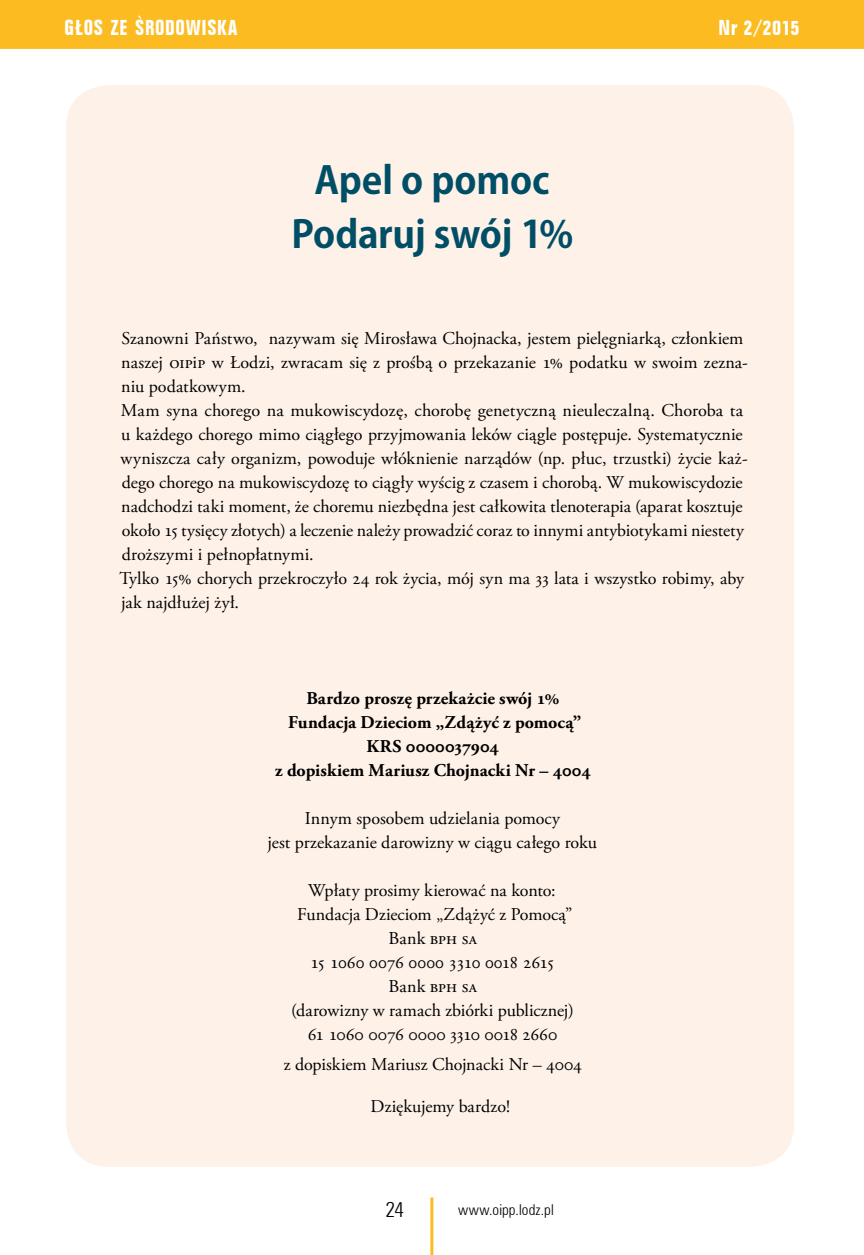
<style>
.page{position:relative;width:864px;height:1255px;background:#fff}
.page>*{position:absolute;margin:0;border:0;box-sizing:border-box;transform-origin:0 0}
._002_Akapit_zwykły{font:700 37.5px "Koz Go Pr 6 N";letter-spacing:-.005em;color:#004e66}
.Akapit_zwykły{font:700 condensed 21px "Folio BT";letter-spacing:.03em;color:#fff}
.Akapit_zwykły-2{font:300 condensed 21px "Zurich BT";color:#000}
._002_Akapit_zwykły-2{font:18px/24px "Adobe Garamond Pro";color:#000}
._002_Akapit_zwykły-3{font:700 18px "Adobe Garamond Pro";letter-spacing:.005em;color:#000}
.t1{font:300 condensed 15px "Zurich BT";letter-spacing:.01em;color:#000}
.s1{font-family:"Minion Pro"}
</style>
<div class="page">
<hr style="left:430px;top:1197px;width:3px;height:57px;background:#fbbb21">
<div style="left:0;top:0;width:863px;height:49px;background:#fbbb21"></div>
<div style="left:66px;top:85px;width:727px;height:1081px;background:#fef1e8;border-radius:43px"></div>
<p class="Akapit_zwykły" style="left:64px;top:15px;width:174px">GŁOS ZE SRODOWISKA</p>
<p class="Akapit_zwykły" style="left:718px;top:15px;width:83px">Nr 2/2015</p>
<p class="_002_Akapit_zwykły" style="left:314px;top:159px;width:237px">Apel o pomoc</p>
<p class="_002_Akapit_zwykły" style="left:291px;top:213px;width:283px">Podaruj swój 1%</p>
<p class="_002_Akapit_zwykły-2" style="left:121px;top:327px;width:627px">Szanowni Państwo, nazywam się Mirosława Chojnacka, jestem pielęgniarką, członkiem naszej OIPiP w Łodzi, zwracam się z prośbą o przekazanie <span class="s1">1</span>% podatku w swoim zezna&shy;niu podatkowym.</p>
<p class="_002_Akapit_zwykły-2" style="left:120px;top:399px;width:628px">Mam syna chorego na mukowiscydozę, chorobę genetyczną nieuleczalną. Choroba ta u każdego chorego mimo ciągłego przyjmowania leków ciągle postępuje. Systematycznie wyniszcza cały organizm, powoduje włóknienie narządów (np. płuc, trzustki) życie każ&shy;dego chorego na mukowiscydozę to ciągły wyścig z czasem i chorobą. W mukowiscydozie nadchodzi taki moment, że choremu niezbędna jest całkowita tlenoterapia (aparat kosztuje około <span class="s1">1</span>5 tysięcy złotych) a leczenie należy prowadzić coraz to innymi antybiotykami niestety droższymi i pełnopłatnymi.</p>
<p class="_002_Akapit_zwykły-2" style="left:119px;top:567px;width:626px">Tylko <span class="s1">1</span>5% chorych przekroczyło 24 rok życia, mój syn ma 33 lata i wszystko robimy, aby jak najdłużej żył.</p>
<p class="_002_Akapit_zwykły-3" style="left:306px;top:688px;width:255px">Bardzo proszę przekażcie swój <span class="s1">1</span>%</p>
<p class="_002_Akapit_zwykły-3" style="left:288px;top:712px;width:294px">Fundacja Dzieciom „Zdążyć z pomocą”</p>
<p class="_002_Akapit_zwykły-3" style="left:366px;top:736px;width:134px">KRS 0000037904</p>
<p class="_002_Akapit_zwykły-3" style="left:275px;top:760px;width:317px">z dopiskiem Mariusz Chojnacki Nr – 4004</p>
<p class="_002_Akapit_zwykły-2" style="left:305px;top:807px;width:257px">Innym sposobem udzielania pomocy</p>
<p class="_002_Akapit_zwykły-2" style="left:267px;top:831px;width:331px">jest przekazanie darowizny w ciągu całego roku</p>
<p class="_002_Akapit_zwykły-2" style="left:308px;top:879px;width:249px">Wpłaty prosimy kierować na konto:</p>
<p class="_002_Akapit_zwykły-2" style="left:297px;top:903px;width:276px">Fundacja Dzieciom „Zdążyć z Pomocą”</p>
<p class="_002_Akapit_zwykły-2" style="left:388px;top:927px;width:89px">Bank bph sa</p>
<p class="_002_Akapit_zwykły-2" style="left:310px;top:951px;width:246px"><span class="s1">1</span>5 <span class="s1">1</span>060 0076 0000 33<span class="s1">1</span>0 00<span class="s1">1</span>8 26<span class="s1">1</span>5</p>
<p class="_002_Akapit_zwykły-2" style="left:388px;top:975px;width:89px">Bank bph sa</p>
<p class="_002_Akapit_zwykły-2" style="left:291px;top:999px;width:284px">(darowizny w ramach zbiórki publicznej)</p>
<p class="_002_Akapit_zwykły-2" style="left:307px;top:1023px;width:251px">6<span class="s1">1 1</span>060 0076 0000 33<span class="s1">1</span>0 00<span class="s1">1</span>8 2660</p>
<p class="_002_Akapit_zwykły-2" style="left:284px;top:1053px;width:299px">z dopiskiem Mariusz Chojnacki Nr – 4004</p>
<p class="_002_Akapit_zwykły-2" style="left:370px;top:1095px;width:141px">Dziękujemy bardzo!</p>
<p class="Akapit_zwykły-2" style="left:385px;top:1196px;width:20px">24</p>
<p class="t1" style="left:458px;top:1200px;width:97px">www.oipp.lodz.pl</p>
</div>
